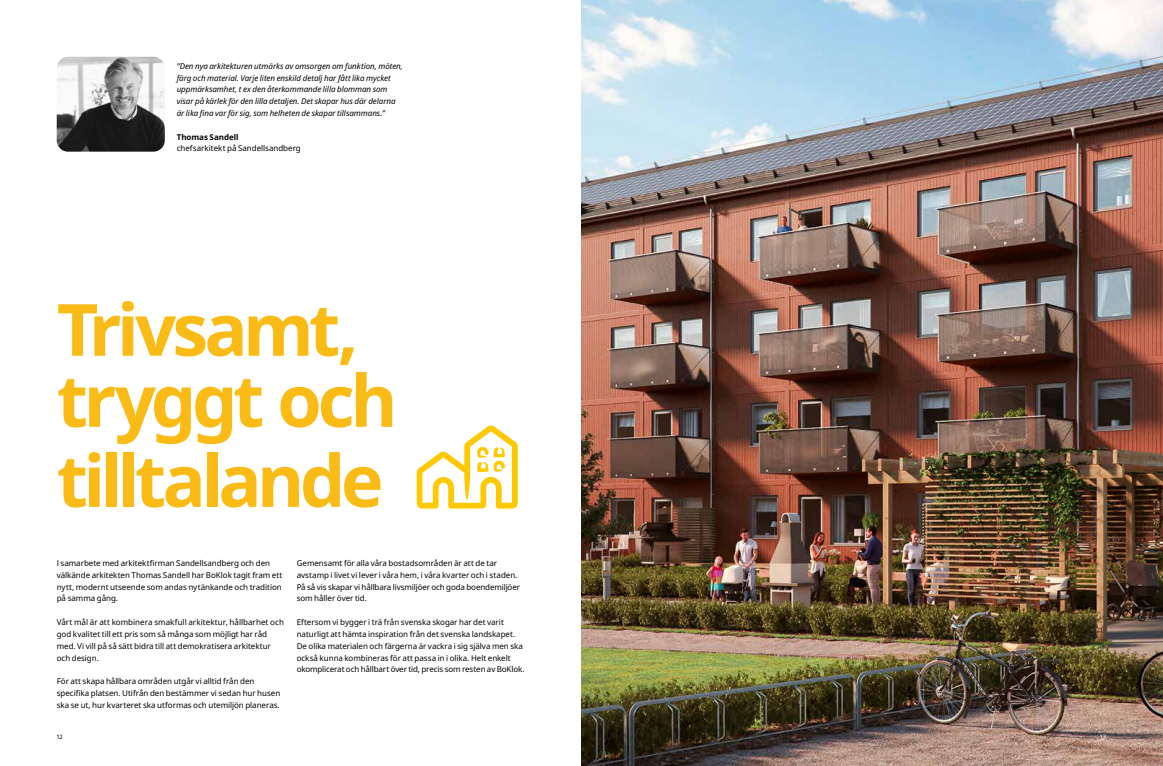
<style>
.page{position:relative;width:1163px;height:766px;background:#fff}
.page>*{position:absolute;margin:0;border:0;box-sizing:border-box;transform-origin:0 0}
.t1{font:700 72px/71px "Noto IKEA Latin";letter-spacing:-.065em;color:#fbbb17}
.t2{font:8px/11.8px "Noto IKEA Latin";letter-spacing:-.005em;color:#000}
.t3{font:italic 8px/11.8px "Noto IKEA Latin";letter-spacing:-.005em;color:#000}
.t4{font:700 8px "Noto IKEA Latin";letter-spacing:-.005em;color:#000}
.t5{font:6px "Noto IKEA Latin";color:#000}
.t6{font:6px "Noto IKEA Latin";color:#fff}
</style>
<div class="page">
<img style="left:581px;top:0;width:581px;height:765px">
<svg style="left:416px;top:425px;width:101px;height:83px"></svg>
<img style="left:57px;top:57px;width:108px;height:95px">
<p class="t3" style="left:177px;top:60px;width:228px">”Den nya arkitekturen utmärks av omsorgen om funktion, möten, färg och material. Varje liten enskild detalj har fått lika mycket uppmärksamhet, t ex den återkommande lilla blomman som visar på kärlek för den lilla detaljen. Det skapar hus där delarna är lika fina var för sig, som helheten de skapar tillsammans.”</p>
<p class="t4" style="left:177px;top:131px;width:63px">Thomas Sandell</p>
<p class="t2" style="left:177px;top:142px;width:126px">chefsarkitekt på Sandellsandberg</p>
<h1 class="t1" style="left:57px;top:292px;width:342px">Trivsamt, tryggt och</h1>
<h1 class="t1" style="left:57px;top:443px;width:328px">tilltalande</h1>
<p class="t2" style="left:57px;top:556px;width:227px">I samarbete med arkitektfirman Sandellsandberg och den välkände arkitekten Thomas Sandell har BoKlok tagit fram ett nytt, modernt utseende som andas nytänkande och tradition på samma gång.</p>
<p class="t2" style="left:57px;top:615px;width:229px">Vårt mål är att kombinera smakfull arkitektur, hållbarhet och god kvalitet till ett pris som så många som möjligt har råd med. Vi vill på så sätt bidra till att demokratisera arkitektur och design.</p>
<p class="t2" style="left:57px;top:674px;width:225px">För att skapa hållbara områden utgår vi alltid från den specifika platsen. Utifrån den bestämmer vi sedan hur husen ska se ut, hur kvarteret ska utformas och utemiljön planeras.</p>
<p class="t2" style="left:296px;top:556px;width:225px">Gemensamt för alla våra bostadsområden är att de tar avstamp i livet vi lever i våra hem, i våra kvarter och i staden.<br>På så vis skapar vi hållbara livsmiljöer och goda boendemiljöer som håller över tid.</p>
<p class="t2" style="left:296px;top:615px;width:229px">Eftersom vi bygger i trä från svenska skogar har det varit naturligt att hämta inspiration från det svenska landskapet.<br>De olika materialen och färgerna är vackra i sig själva men ska också kunna kombineras för att passa in i olika. Helt enkelt okomplicerat och hållbart över tid, precis som resten av BoKlok.</p>
<p class="t5" style="left:57px;top:732px;width:7px">12</p>
<p class="t6" style="left:1099px;top:732px;width:8px">13</p>
</div>
